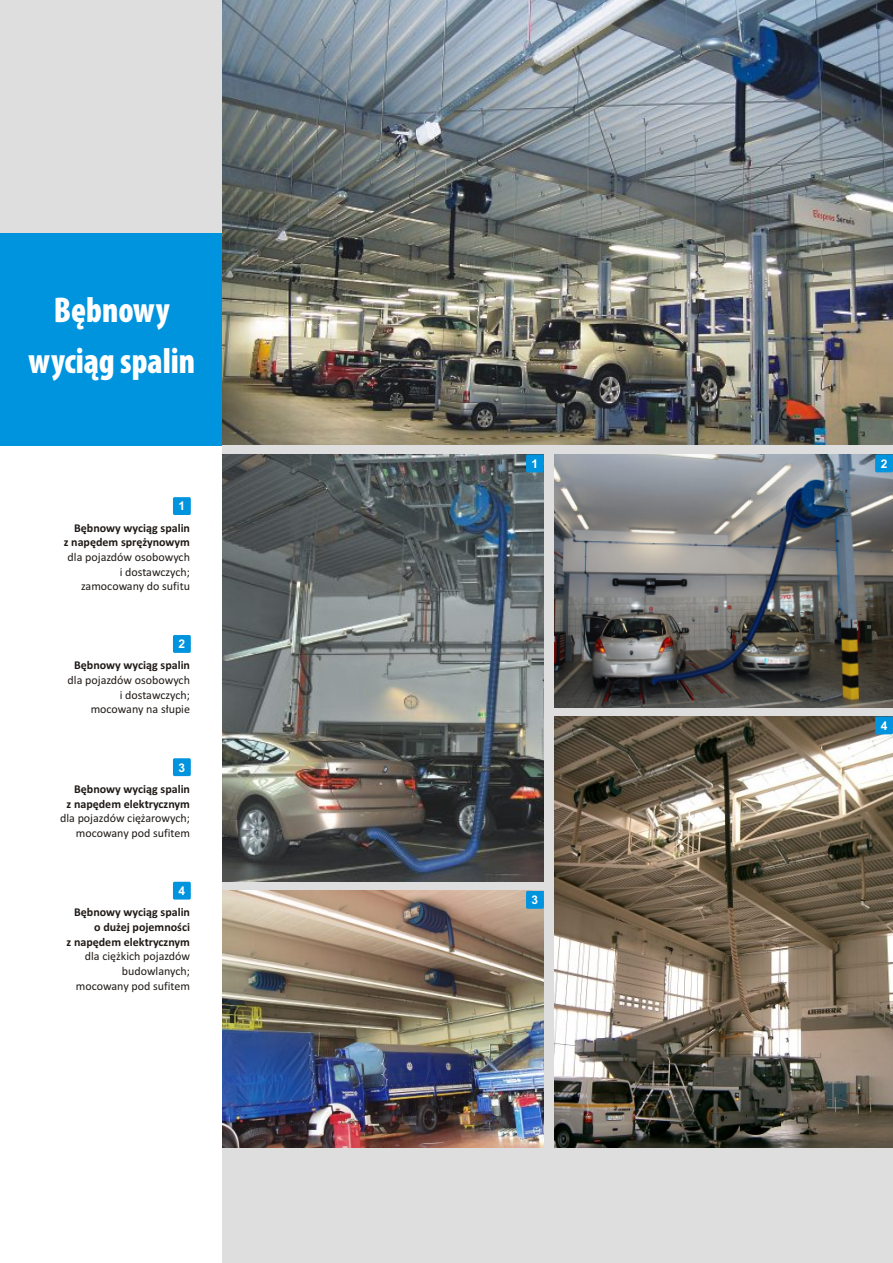
<style>
.page{position:relative;width:893px;height:1263px;background:#fff}
.page>*{position:absolute;margin:0;border:0;box-sizing:border-box;transform-origin:0 0}
.t1{font:900 condensed 36px/50.8px "Myriad Pro";color:#fff;text-align:center;scale:.94 1}
.t2{font:12px/14.7px "Calibri";color:#1f1a17;text-align:right}
.t3{font:700 12px/14.7px "Calibri";color:#1f1a17;text-align:right}
.t4{font:700 12px "Arial";color:#fff}
</style>
<div class="page">
<div style="left:0;top:0;width:222px;height:233px;background:#dedede"></div>
<img style="left:222px;top:0;width:671px;height:445px">
<div style="left:0;top:233px;width:222px;height:212px;background:#0094de"></div>
<div style="left:222px;top:445px;width:671px;height:818px;background:#dedede"></div>
<img style="left:222px;top:454px;width:322px;height:427px">
<img style="left:554px;top:716px;width:339px;height:431px">
<img style="left:222px;top:891px;width:322px;height:256px">
<img style="left:554px;top:454px;width:339px;height:253px">
<div style="left:173px;top:497px;width:18px;height:18px;background:#0094de;border-radius:2px"></div>
<div style="left:173px;top:635px;width:18px;height:18px;background:#0094de;border-radius:2px"></div>
<div style="left:173px;top:758px;width:18px;height:18px;background:#0094de;border-radius:2px"></div>
<svg style="left:526px;top:454px;width:18px;height:18px"></svg>
<svg style="left:875px;top:454px;width:18px;height:18px"></svg>
<svg style="left:526px;top:891px;width:18px;height:18px"></svg>
<svg style="left:875px;top:716px;width:18px;height:18px"></svg>
<div style="left:173px;top:882px;width:18px;height:17px;background:#0094de;border-radius:2px"></div>
<h1 class="t1" style="left:28px;top:288px;width:179px">Bębnowy wyciąg spalin</h1>
<p class="t4" style="left:179px;top:502px;width:8px">1</p>
<p class="t3" style="left:64px;top:521px;width:128px">Bębnowy wyciąg spalin<br>z napędem sprężynowym</p>
<p class="t2" style="left:68px;top:550px;width:124px">dla pojazdów osobowych i dostawczych; zamocowany do sufitu</p>
<p class="t4" style="left:179px;top:639px;width:8px">2</p>
<p class="t3" style="left:74px;top:659px;width:117px">Bębnowy wyciąg spalin</p>
<p class="t2" style="left:68px;top:674px;width:124px">dla pojazdów osobowych i dostawczych; mocowany na słupie</p>
<p class="t4" style="left:179px;top:763px;width:8px">3</p>
<p class="t3" style="left:67px;top:782px;width:125px">Bębnowy wyciąg spalin z napędem elektrycznym</p>
<p class="t2" style="left:60px;top:812px;width:132px">dla pojazdów ciężarowych; mocowany pod sufitem</p>
<p class="t4" style="left:179px;top:886px;width:8px">4</p>
<p class="t3" style="left:67px;top:906px;width:125px">Bębnowy wyciąg spalin o dużej pojemności<br>z napędem elektrycznym</p>
<p class="t2" style="left:76px;top:950px;width:116px">dla ciężkich pojazdów budowlanych; mocowany pod sufitem</p>
<p class="t4" style="left:532px;top:459px;width:8px">1</p>
<p class="t4" style="left:881px;top:459px;width:8px">2</p>
<p class="t4" style="left:532px;top:895px;width:8px">3</p>
<p class="t4" style="left:881px;top:721px;width:8px">4</p>
</div>
